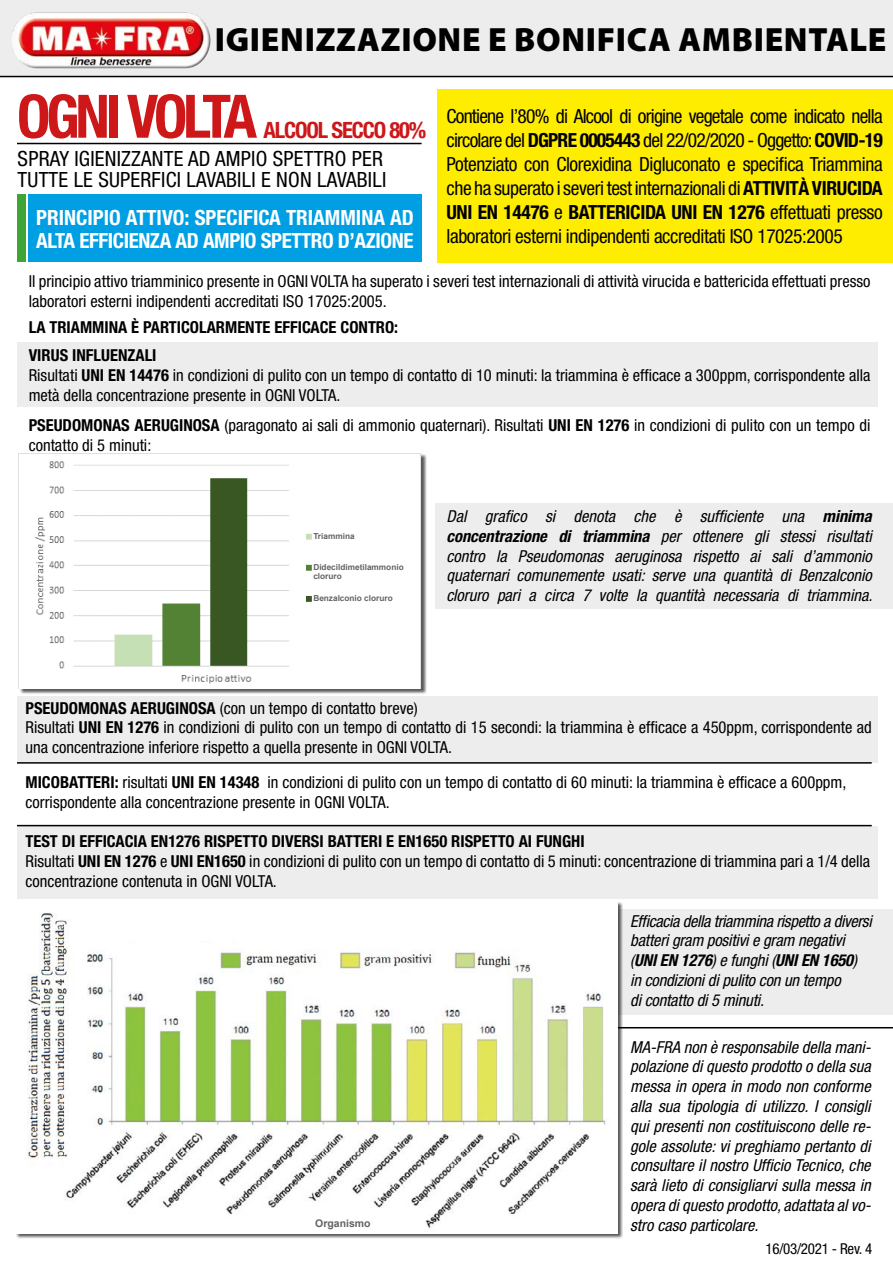
<style>
.page{position:relative;width:893px;height:1263px;background:#fff}
.page>*{position:absolute;margin:0;border:0;box-sizing:border-box;transform-origin:0 0}
.t1{font:700 condensed 60px "Helvetica Neue";letter-spacing:-.07em;color:#cd1719}
.t2{font:900 33.75px "Myriad Pro";letter-spacing:.02em;color:#000}
.t3{font:700 condensed 22.5px "Helvetica Neue";letter-spacing:-.05em;color:#cd1719}
.t4{font:700 condensed 21px/22.5px "Helvetica Neue";letter-spacing:-.02em;color:#fff}
.t5{font:condensed 21px/21px "Helvetica Neue";letter-spacing:.01em;color:#000}
.t6{font:condensed 19.5px/24px "Helvetica Neue";letter-spacing:-.02em;color:#000;text-align:justify}
.t7{font:condensed 16.5px/19.8px "Helvetica Neue";color:#000}
.t8{font:italic condensed 16.5px/19.8px "Helvetica Neue";letter-spacing:-.01em;color:#000;text-align:justify}
.t9{font:700 condensed 16.5px/28.5px "Helvetica Neue";color:#000}
.t10{font:condensed 15px "Helvetica Neue";letter-spacing:-.02em;color:#000}
.t11{font:700 10.5px "Arial";color:#646363}
.t12{font:700 8.25px/9px "Arial";color:#646363}
.s1{font-weight:700}
</style>
<div class="page">
<div style="left:0;top:0;width:893px;height:77px;background:#ededed"></div>
<img style="left:11px;top:12px;width:200px;height:57px">
<hr style="left:0;top:76px;width:893px;height:1px;background:#000">
<hr style="left:17px;top:143px;width:405px;height:1px;background:#000">
<hr style="left:600px;top:1027px;width:293px;height:1px;background:#000">
<div style="left:17px;top:342px;width:860px;height:65px;background:#ededed"></div>
<div style="left:436px;top:503px;width:457px;height:106px;background:#ededed"></div>
<div style="left:586px;top:909px;width:307px;height:106px;background:#ededed"></div>
<div style="left:17px;top:826px;width:860px;height:73px;background:#ededed"></div>
<div style="left:16px;top:902px;width:607px;height:337px;background:#000;opacity:.65"></div>
<img style="left:16px;top:902px;width:601px;height:331px">
<div style="left:17px;top:696px;width:860px;height:66px;background:#ededed"></div>
<div style="left:17px;top:195px;width:9px;height:67px;background:#3fa535"></div>
<div style="left:28px;top:195px;width:394px;height:67px;background:#009fe3"></div>
<div style="left:19px;top:454px;width:408px;height:240px;background:#000;opacity:.65"></div>
<img style="left:19px;top:454px;width:402px;height:235px">
<hr style="left:17px;top:762px;width:855px;height:2px;background:#000">
<hr style="left:17px;top:825px;width:855px;height:1px;background:#000">
<div style="left:313px;top:533px;width:106px;height:21px;background:#fff"></div>
<div style="left:313px;top:564px;width:106px;height:20px;background:#fff"></div>
<div style="left:313px;top:595px;width:106px;height:11px;background:#fff"></div>
<div style="left:438px;top:89px;width:455px;height:173px;background:#ffed00"></div>
<h2 class="t2" style="left:215px;top:17px;width:673px">IGIENIZZAZIONE E BONIFICA AMBIENTALE</h2>
<h1 class="t1" style="left:17px;top:80px;width:241px">OGNI VOLTA</h1>
<h3 class="t3" style="left:264px;top:116px;width:164px">ALCOOL SECCO 80%</h3>
<p class="t5" style="left:18px;top:148px;width:370px">SPRAY IGIENIZZANTE AD AMPIO SPETTRO PER<br>TUTTE LE SUPERFICI LAVABILI E NON LAVABILI</p>
<p class="t4" style="left:36px;top:206px;width:379px">PRINCIPIO ATTIVO: SPECIFICA TRIAMMINA AD<br>ALTA EFFICIENZA AD AMPIO SPETTRO D’AZIONE</p>
<p class="t6" style="left:446px;top:104px;width:438px">Contiene l’80% di Alcool di origine vegetale come indicato nella circolare del <span class="s1">DGPRE 0005443</span> del 22/02/2020 - Oggetto: <span class="s1">COVID-19<br></span>Potenziato con Clorexidina Digluconato e specifica Triammina che ha superato i severi test internazionali di <span class="s1">ATTIVITÀ VIRUCIDA UNI EN 14476</span> e <span class="s1">BATTERICIDA UNI EN 1276</span> effettuati presso laboratori esterni indipendenti accreditati ISO 17025:2005</p>
<p class="t7" style="left:29px;top:271px;width:843px">Il principio attivo triamminico presente in OGNI VOLTA ha superato i severi test internazionali di attività virucida e battericida effettuati presso laboratori esterni indipendenti accreditati ISO 17025:2005.</p>
<p class="t9" style="left:29px;top:312px;width:371px">LA TRIAMMINA È PARTICOLARMENTE EFFICACE CONTRO:<br>VIRUS INFLUENZALI</p>
<p class="t7" style="left:29px;top:365px;width:843px">Risultati <span class="s1">UNI EN 14476</span> in condizioni di pulito con un tempo di contatto di 10 minuti: la triammina è efficace a 300ppm, corrispondente alla metà della concentrazione presente in OGNI VOLTA.</p>
<p class="t7" style="left:29px;top:415px;width:843px"><span class="s1">PSEUDOMONAS AERUGINOSA</span> (paragonato ai sali di ammonio quaternari). Risultati <span class="s1">UNI EN 1276</span> in condizioni di pulito con un tempo di contatto di 5 minuti:</p>
<p class="t12" style="left:313px;top:532px;width:43px">Triammina</p>
<p class="t12" style="left:313px;top:563px;width:92px">Didecildimetilammonio cloruro</p>
<p class="t12" style="left:313px;top:594px;width:81px">Benzalconio cloruro</p>
<p class="t8" style="left:446px;top:506px;width:427px">Dal grafico si denota che è sufficiente una <span class="s1">minima concentrazione di triammina</span> per ottenere gli stessi risultati contro la Pseudomonas aeruginosa rispetto ai sali d’ammonio quaternari comunemente usati: serve una quantità di Benzalconio cloruro pari a circa 7 volte la quantità necessaria di triammina.</p>
<p class="t7" style="left:26px;top:698px;width:848px"><span class="s1">PSEUDOMONAS AERUGINOSA</span> (con un tempo di contatto breve)<br>Risultati <span class="s1">UNI EN 1276</span> in condizioni di pulito con un tempo di contatto di 15 secondi: la triammina è efficace a 450ppm, corrispondente ad una concentrazione inferiore rispetto a quella presente in OGNI VOLTA.</p>
<p class="t7" style="left:26px;top:772px;width:822px"><span class="s1">MICOBATTERI:</span> risultati <span class="s1">UNI EN 14348</span> in condizioni di pulito con un tempo di contatto di 60 minuti: la triammina è efficace a 600ppm, corrispondente alla concentrazione presente in OGNI VOLTA.</p>
<p class="t7" style="left:26px;top:831px;width:846px"><span class="s1">TEST DI EFFICACIA EN1276 RISPETTO DIVERSI BATTERI E EN1650 RISPETTO AI FUNGHI<br></span>Risultati <span class="s1">UNI EN 1276</span> e <span class="s1">UNI EN1650</span> in condizioni di pulito con un tempo di contatto di 5 minuti: concentrazione di triammina pari a 1/4 della concentrazione contenuta in OGNI VOLTA.</p>
<p class="t8" style="left:630px;top:911px;width:243px;text-align:left">Efficacia della triammina rispetto a diversi batteri gram positivi e gram negativi (<span class="s1">UNI EN 1276</span>) e funghi (<span class="s1">UNI EN 1650</span>) in condizioni di pulito con un tempo<br>di contatto di 5 minuti.</p>
<p class="t11" style="left:315px;top:1216px;width:57px">Organismo</p>
<p class="t8" style="left:630px;top:1037px;width:242px">MA-FRA non è responsabile della mani&shy;polazione di questo prodotto o della sua messa in opera in modo non conforme alla sua tipologia di utilizzo. I consigli qui presenti non costituiscono delle re&shy;gole assolute: vi preghiamo pertanto di consultare il nostro Ufficio Tecnico, che sarà lieto di consigliarvi sulla messa in opera di questo prodotto, adattata al vo&shy;stro caso particolare.</p>
<p class="t10" style="left:766px;top:1240px;width:108px">16/03/2021 - Rev. 4</p>
</div>
